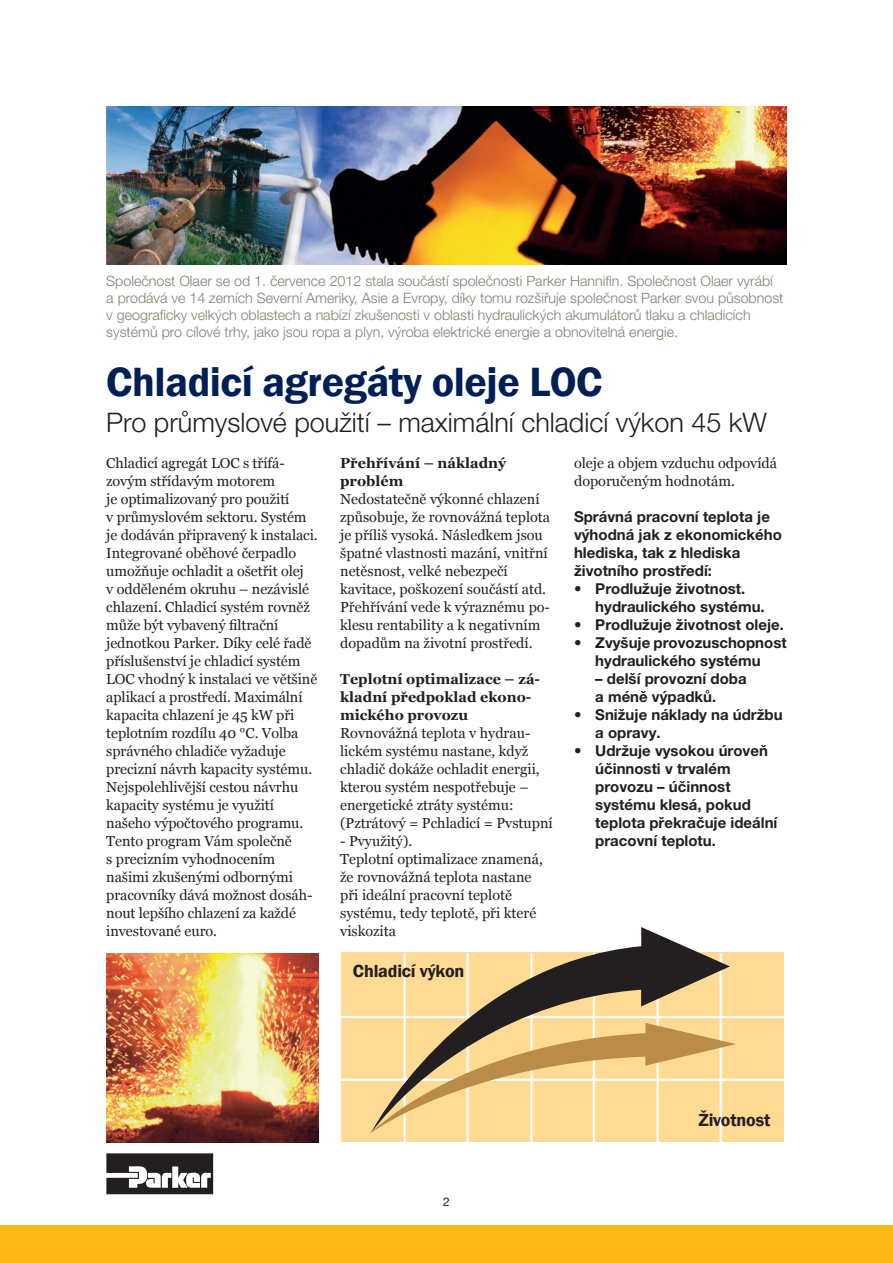
<style>
.page{position:relative;width:893px;height:1263px;background:#fff}
.page>*{position:absolute;margin:0;border:0;box-sizing:border-box;transform-origin:0 0}
.t1{font:600 42px "Franklin Gothic";letter-spacing:-.01em;color:#001f56}
.t2{font:300 27px "Helvetica Neue LT Pro";color:#231f20}
.t3{font:600 18px "Franklin Gothic";letter-spacing:-.01em;color:#231f20}
.t4{font:700 15px/18px "Helvetica Neue LT Pro";color:#231f20}
.t5{font:14.4px/18px "Georgia";letter-spacing:-.005em;color:#231f20}
.t6{font:700 14.4px/18px "Georgia";color:#231f20}
.t7{font:300 14.25px/17.1px "Helvetica Neue LT Pro";color:#887d6e}
.t8{font:12px "Helvetica Neue LT Pro";color:#231f20}
</style>
<div class="page">
<svg style="left:106px;top:1153px;width:107px;height:41px"></svg>
<img style="left:106px;top:953px;width:213px;height:189px">
<div style="left:341px;top:952px;width:442px;height:189px;background:#feda94"></div>
<hr style="left:339px;top:1016px;width:445px;height:2px;background:#fff">
<hr style="left:339px;top:1079px;width:445px;height:2px;background:#fff">
<hr style="left:404px;top:953px;width:2px;height:189px;background:#fff">
<hr style="left:467px;top:953px;width:2px;height:189px;background:#fff">
<hr style="left:530px;top:953px;width:3px;height:189px;background:#fff">
<hr style="left:593px;top:953px;width:2px;height:189px;background:#fff">
<hr style="left:656px;top:953px;width:3px;height:189px;background:#fff">
<hr style="left:720px;top:953px;width:2px;height:189px;background:#fff">
<svg style="left:371px;top:927px;width:359px;height:96px"></svg>
<svg style="left:370px;top:1023px;width:366px;height:111px"></svg>
<img style="left:106px;top:106px;width:681px;height:158px">
<div style="left:0;top:1225px;width:893px;height:38px;background:#fcb814"></div>
<p class="t7" style="left:106px;top:272px;width:679px">Společnost Olaer se od 1. července 2012 stala součástí společnosti Parker Hannifin. Společnost Olaer vyrábí a prodává ve 14 zemích Severní Ameriky, Asie a Evropy, díky tomu rozšiřuje společnost Parker svou působnost v geograficky velkých oblastech a nabízí zkušenosti v oblasti hydraulických akumulátorů tlaku a chladicích systémů pro cílové trhy, jako jsou ropa a plyn, výroba elektrické energie a obnovitelná energie.</p>
<h1 class="t1" style="left:106px;top:356px;width:498px">Chladicí agregáty oleje LOC</h1>
<h2 class="t2" style="left:106px;top:406px;width:662px">Pro průmyslové použití – maximální chladicí výkon 45 kW</h2>
<p class="t5" style="left:106px;top:453px;width:213px">Chladicí agregát LOC s třífá&shy;zovým střídavým motorem<br>je optimalizovaný pro použití<br>v průmyslovém sektoru. Systém je dodáván připravený k instalaci.<br>Integrované oběhové čerpadlo umožňuje ochladit a ošetřit olej<br>v odděleném okruhu – nezávislé chlazení. Chladicí systém rovněž může být vybavený filtrační jednotkou Parker. Díky celé řadě příslušenství je chladicí systém<br>LOC vhodný k instalaci ve většině aplikací a prostředí. Maximální kapacita chlazení je 45 kW při teplotním rozdílu 40 °C. Volba správného chladiče vyžaduje precizní návrh kapacity systému.<br>Nejspolehlivější cestou návrhu kapacity systému je využití našeho výpočtového programu.<br>Tento program Vám společně<br>s precizním vyhodnocením našimi zkušenými odbornými pracovníky dává možnost dosáh&shy;nout lepšího chlazení za každé investované euro.</p>
<p class="t6" style="left:340px;top:454px;width:168px">Přehřívání – nákladný problém</p>
<p class="t5" style="left:340px;top:489px;width:211px">Nedostatečně výkonné chlazení způsobuje, že rovnovážná teplota je příliš vysoká. Následkem jsou špatné vlastnosti mazání, vnitřní netěsnost, velké nebezpečí kavitace, poškození součástí atd.<br>Přehřívání vede k výraznému po&shy;klesu rentability a k negativním dopadům na životní prostředí.</p>
<p class="t6" style="left:340px;top:670px;width:201px">Teplotní optimalizace – zá&shy;kladní předpoklad ekono&shy;mického provozu</p>
<p class="t5" style="left:340px;top:723px;width:214px">Rovnovážná teplota v hydrau&shy;lickém systému nastane, když chladič dokáže ochladit energii, kterou systém nespotřebuje – energetické ztráty systému: (Pztrátový = Pchladicí = Pvstupní</p>
<p class="t5" style="left:340px;top:831px;width:204px">- Pvyužitý).<br>Teplotní optimalizace znamená, že rovnovážná teplota nastane při ideální pracovní teplotě systému, tedy teplotě, při které viskozita</p>
<p class="t3" style="left:353px;top:960px;width:113px">Chladicí výkon</p>
<p class="t5" style="left:574px;top:453px;width:205px">oleje a objem vzduchu odpovídá doporučeným hodnotám.</p>
<p class="t4" style="left:574px;top:507px;width:209px">Správná pracovní teplota je výhodná jak z ekonomického hlediska, tak z hlediska životního prostředí:</p>
<p class="t4" style="left:595px;top:579px;width:171px;text-indent:-21px">• Prodlužuje životnost. hydraulického systému.</p>
<p class="t4" style="left:574px;top:615px;width:211px">• Prodlužuje životnost oleje.</p>
<p class="t4" style="left:574px;top:633px;width:214px;text-align:center">• Zvyšuje provozuschopnost hydraulického systému</p>
<p class="t4" style="left:595px;top:669px;width:153px">– delší provozní doba a méně výpadků.</p>
<p class="t4" style="left:595px;top:705px;width:189px;text-indent:-21px">• Snižuje náklady na údržbu a opravy.</p>
<p class="t4" style="left:595px;top:741px;width:184px;text-indent:-21px">• Udržuje vysokou úroveň účinnosti v trvalém provozu – účinnost systému klesá, pokud teplota překračuje ideální pracovní teplotu.</p>
<p class="t8" style="left:443px;top:1194px;width:8px">2</p>
<p class="t3" style="left:698px;top:1109px;width:74px">Životnost</p>
</div>
